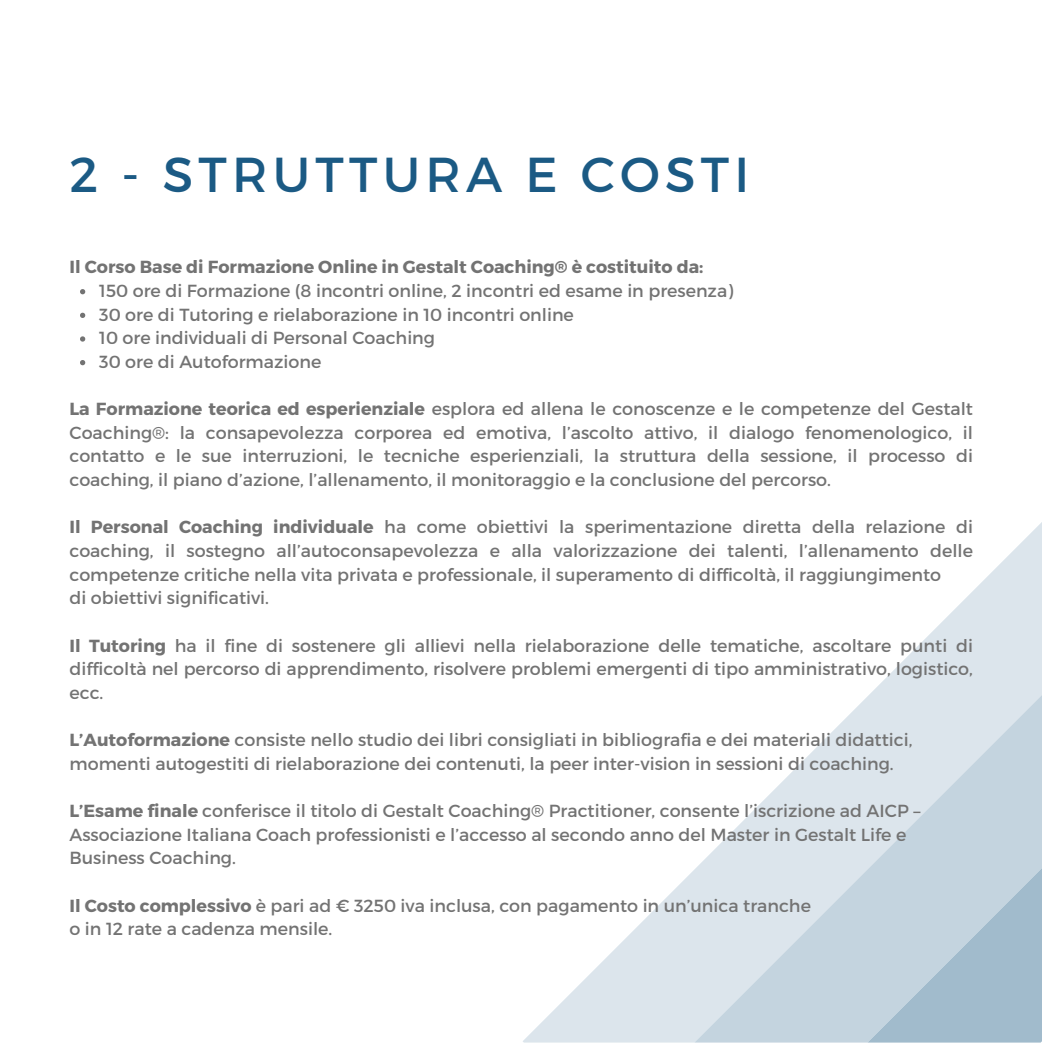
<style>
.page{position:relative;width:1042px;height:1043px;background:#fff}
.page>*{position:absolute;margin:0;border:0;box-sizing:border-box;transform-origin:0 0}
.t1{font:49px "Montserrat";letter-spacing:.105em;color:#1b5a84}
.t2{font:17.5px/23.6px "Montserrat";color:#737373;text-align:justify}
.t3{font:700 17.5px "Montserrat";color:#737373}
.s1{font-weight:700}
</style>
<div class="page">
<svg style="left:523px;top:523px;width:518px;height:519px"></svg>
<svg style="left:694px;top:694px;width:347px;height:348px;fill:#dce5ec"></svg>
<svg style="left:867px;top:867px;width:174px;height:175px;background:#b2c7d5"></svg>
<svg style="left:80px;top:289px;width:5px;height:5px"></svg>
<svg style="left:80px;top:312px;width:5px;height:6px"></svg>
<svg style="left:80px;top:336px;width:5px;height:5px"></svg>
<svg style="left:80px;top:360px;width:5px;height:5px"></svg>
<h1 class="t1" style="left:69px;top:143px;width:681px">2 - STRUTTURA E COSTI</h1>
<h2 class="t3" style="left:69px;top:255px;width:635px">Il Corso Base di Formazione Online in Gestalt Coaching® è costituito da:</h2>
<p class="t2" style="left:99px;top:278px;width:635px">150 ore di Formazione (8 incontri online, 2 incontri ed esame in presenza)</p>
<p class="t2" style="left:99px;top:301px;width:476px">30 ore di Tutoring e rielaborazione in 10 incontri online</p>
<p class="t2" style="left:99px;top:325px;width:337px">10 ore individuali di Personal Coaching</p>
<p class="t2" style="left:99px;top:349px;width:223px">30 ore di Autoformazione</p>
<p class="t2" style="left:69px;top:396px;width:904px"><span class="s1">La Formazione teorica ed esperienziale</span> esplora ed allena le conoscenze e le competenze del Gestalt Coaching®: la consapevolezza corporea ed emotiva, l’ascolto attivo, il dialogo fenomenologico, il contatto e le sue interruzioni, le tecniche esperienziali, la struttura della sessione, il processo di coaching, il piano d’azione, l’allenamento, il monitoraggio e la conclusione del percorso.</p>
<p class="t2" style="left:69px;top:514px;width:904px"><span class="s1">Il Personal Coaching individuale</span> ha come obiettivi la sperimentazione diretta della relazione di coaching, il sostegno all’autoconsapevolezza e alla valorizzazione dei talenti, l’allenamento delle competenze critiche nella vita privata e professionale, il superamento di difficoltà, il raggiungimento</p>
<p class="t2" style="left:69px;top:585px;width:201px">di obiettivi significativi.</p>
<p class="t2" style="left:69px;top:632px;width:904px"><span class="s1">Il Tutoring</span> ha il fine di sostenere gli allievi nella rielaborazione delle tematiche, ascoltare punti di difficoltà nel percorso di apprendimento, risolvere problemi emergenti di tipo amministrativo, logistico, ecc.</p>
<p class="t2" style="left:69px;top:727px;width:844px"><span class="s1">L’Autoformazione</span> consiste nello studio dei libri consigliati in bibliografia e dei materiali didattici,</p>
<p class="t2" style="left:69px;top:750px;width:825px">momenti autogestiti di rielaborazione dei contenuti, la peer inter-vision in sessioni di coaching.</p>
<p class="t2" style="left:69px;top:798px;width:852px"><span class="s1">L’Esame finale</span> conferisce il titolo di Gestalt Coaching® Practitioner, consente l’iscrizione ad AICP –</p>
<p class="t2" style="left:69px;top:821px;width:838px">Associazione Italiana Coach professionisti e l’accesso al secondo anno del Master in Gestalt Life e</p>
<p class="t2" style="left:69px;top:845px;width:168px">Business Coaching.</p>
<p class="t2" style="left:69px;top:892px;width:742px"><span class="s1">Il Costo complessivo</span> è pari ad € 3250 iva inclusa, con pagamento in un’unica tranche</p>
<p class="t2" style="left:69px;top:916px;width:264px">o in 12 rate a cadenza mensile.</p>
</div>
